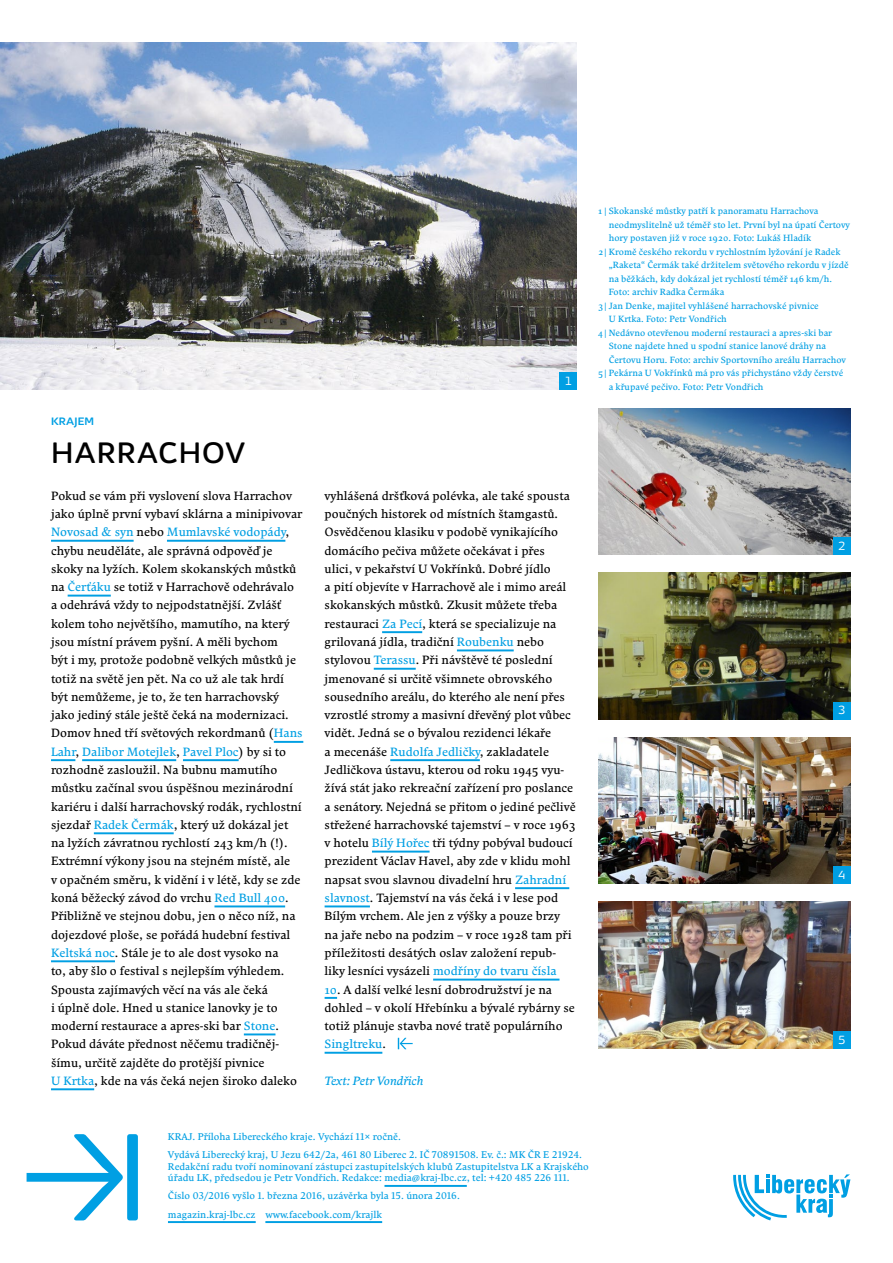
<style>
.page{position:relative;width:893px;height:1263px;background:#fff}
.page>*{position:absolute;margin:0;border:0;box-sizing:border-box;transform-origin:0 0}
.t1{font:500 30px "Knedle";letter-spacing:.04em;color:#000}
.t2{font:500 13.5px "Knedle";color:#009fe3}
.t3{font:12px/18.3px "Comenia Serif";color:#000}
.t4{font:italic 12px "Comenia Serif";color:#009fe3}
.t5{font:12px "Knedle";color:#fff}
.t6{font:9.75px/18.1px "Comenia Serif";color:#009fe3}
.t7{font:9px "Comenia Serif";color:#009fe3}
.s1{color:#009fe3}
</style>
<div class="page">
<hr style="left:51px;top:540px;width:83px;height:2px;background:#009fe3">
<hr style="left:167px;top:540px;width:118px;height:2px;background:#009fe3">
<hr style="left:68px;top:595px;width:43px;height:1px;background:#009fe3">
<hr style="left:274px;top:741px;width:29px;height:2px;background:#009fe3">
<hr style="left:51px;top:759px;width:24px;height:2px;background:#009fe3">
<hr style="left:82px;top:759px;width:94px;height:2px;background:#009fe3">
<hr style="left:183px;top:759px;width:56px;height:2px;background:#009fe3">
<hr style="left:94px;top:832px;width:80px;height:2px;background:#009fe3">
<hr style="left:214px;top:905px;width:71px;height:2px;background:#009fe3">
<hr style="left:51px;top:960px;width:64px;height:2px;background:#009fe3">
<hr style="left:244px;top:1033px;width:31px;height:2px;background:#009fe3">
<hr style="left:51px;top:1088px;width:43px;height:2px;background:#009fe3">
<hr style="left:382px;top:631px;width:40px;height:2px;background:#009fe3">
<hr style="left:457px;top:649px;width:57px;height:2px;background:#009fe3">
<hr style="left:374px;top:668px;width:42px;height:2px;background:#009fe3">
<hr style="left:390px;top:759px;width:90px;height:2px;background:#009fe3">
<hr style="left:372px;top:851px;width:58px;height:1px;background:#009fe3">
<hr style="left:515px;top:887px;width:54px;height:2px;background:#009fe3">
<hr style="left:325px;top:905px;width:45px;height:2px;background:#009fe3">
<hr style="left:433px;top:979px;width:126px;height:1px;background:#009fe3">
<svg style="left:325px;top:997px;width:12px;height:2px"></svg>
<hr style="left:325px;top:1052px;width:57px;height:2px;background:#009fe3">
<svg style="left:398px;top:1038px;width:15px;height:11px"></svg>
<div style="left:127px;top:1134px;width:11px;height:86px;background:#009fe3;border-radius:3px"></div>
<svg style="left:27px;top:1134px;width:96px;height:86px"></svg>
<hr style="left:384px;top:1185px;width:83px;height:2px;background:#009fe3">
<hr style="left:168px;top:1221px;width:88px;height:2px;background:#009fe3">
<hr style="left:265px;top:1221px;width:117px;height:2px;background:#009fe3">
<img style="left:0;top:43px;width:577px;height:347px">
<div style="left:560px;top:373px;width:17px;height:17px;background:#009fe3"></div>
<svg style="left:733px;top:1174px;width:117px;height:46px"></svg>
<img style="left:598px;top:408px;width:252px;height:146px">
<img style="left:598px;top:737px;width:252px;height:147px">
<img style="left:598px;top:902px;width:252px;height:146px">
<img style="left:598px;top:573px;width:252px;height:146px">
<div style="left:833px;top:702px;width:17px;height:17px;background:#009fe3"></div>
<div style="left:833px;top:537px;width:17px;height:17px;background:#009fe3"></div>
<div style="left:833px;top:867px;width:17px;height:17px;background:#009fe3"></div>
<div style="left:833px;top:1031px;width:17px;height:17px;background:#009fe3"></div>
<p class="t2" style="left:51px;top:411px;width:44px">Krajem</p>
<p class="t5" style="left:565px;top:373px;width:9px">1</p>
<h1 class="t1" style="left:51px;top:432px;width:193px">HARRACHOV</h1>
<p class="t3" style="left:51px;top:486px;width:253px">Pokud se vám při vyslovení slova Harrachov jako úplně první vybaví sklárna a minipivovar <span class="s1">Novosad &amp; syn</span> nebo <span class="s1">Mumlavské vodopády</span>, chybu neuděláte, ale správná odpověď je skoky na lyžích. Kolem skokanských můstků na <span class="s1">Čerťáku</span> se totiž v Harrachově odehrávalo a odehrává vždy to nejpodstatnější. Zvlášť kolem toho největšího, mamutího, na který jsou místní právem pyšní. A měli bychom<br>být i my, protože podobně velkých můstků je totiž na světě jen pět. Na co už ale tak hrdí být nemůžeme, je to, že ten harrachovský jako jediný stále ještě čeká na modernizaci.<br>Domov hned tří světových rekordmanů (<span class="s1">Hans Lahr</span>, <span class="s1">Dalibor Motejlek</span>, <span class="s1">Pavel Ploc</span>) by si to rozhodně zasloužil. Na bubnu mamutího můstku začínal svou úspěšnou mezinárodní kariéru i další harrachovský rodák, rychlostní sjezdař <span class="s1">Radek Čermák</span>, který už dokázal jet na lyžích závratnou rychlostí 243 km/h (!).<br>Extrémní výkony jsou na stejném místě, ale<br>v opačném směru, k vidění i v létě, kdy se zde koná běžecký závod do vrchu <span class="s1">Red Bull 400</span>.<br>Přibližně ve stejnou dobu, jen o něco níž, na dojezdové ploše, se pořádá hudební festival <span class="s1">Keltská noc</span>. Stále je to ale dost vysoko na<br>to, aby šlo o festival s nejlepším výhledem.<br>Spousta zajímavých věcí na vás ale čeká<br>i úplně dole. Hned u stanice lanovky je to moderní restaurace a apres-ski bar <span class="s1">Stone</span>.<br>Pokud dáváte přednost něčemu tradičněj&shy;šímu, určitě zajděte do protější pivnice<br><span class="s1">U Krtka</span>, kde na vás čeká nejen široko daleko</p>
<p class="t3" style="left:325px;top:486px;width:253px">vyhlášená dršťková polévka, ale také spousta poučných historek od místních štamgastů.<br>Osvědčenou klasiku v podobě vynikajícího domácího pečiva můžete očekávat i přes ulici, v pekařství U Vokřínků. Dobré jídlo<br>a pití objevíte v Harrachově ale i mimo areál skokanských můstků. Zkusit můžete třeba restauraci <span class="s1">Za Pecí</span>, která se specializuje na grilovaná jídla, tradiční <span class="s1">Roubenku</span> nebo stylovou <span class="s1">Terassu</span>. Při návštěvě té poslední jmenované si určitě všimnete obrovského sousedního areálu, do kterého ale není přes vzrostlé stromy a masivní dřevěný plot vůbec vidět. Jedná se o bývalou rezidenci lékaře<br>a mecenáše <span class="s1">Rudolfa Jedličky</span>, zakladatele Jedličkova ústavu, kterou od roku 1945 vyu&shy;žívá stát jako rekreační zařízení pro poslance a senátory. Nejedná se přitom o jediné pečlivě střežené harrachovské tajemství – v roce 1963 v hotelu <span class="s1">Bílý Hořec</span> tři týdny pobýval budoucí prezident Václav Havel, aby zde v klidu mohl napsat svou slavnou divadelní hru <span class="s1">Zahradní slavnost</span>. Tajemství na vás čeká i v lese pod Bílým vrchem. Ale jen z výšky a pouze brzy na jaře nebo na podzim – v roce 1928 tam při příležitosti desátých oslav založení repub&shy;liky lesníci vysázeli <span class="s1">modříny do tvaru čísla</span></p>
<p class="t3" style="left:325px;top:980px;width:252px"><span class="s1">10</span>. A další velké lesní dobrodružství je na dohled – v okolí Hřebínku a bývalé rybárny se totiž plánuje stavba nové tratě populárního <span class="s1">Singltreku</span>.</p>
<p class="t4" style="left:325px;top:1072px;width:100px">Text: Petr Vondřich</p>
<p class="t7" style="left:598px;top:205px;width:222px">1 | Skokanské můstky patří k panoramatu Harrachova</p>
<p class="t7" style="left:609px;top:218px;width:243px">neodmyslitelně už téměř sto let. První byl na úpatí Čertovy</p>
<p class="t7" style="left:609px;top:232px;width:204px">hory postaven již v roce 1920. Foto: Lukáš Hladík</p>
<p class="t7" style="left:598px;top:245px;width:244px">2| Kromě českého rekordu v rychlostním lyžování je Radek</p>
<p class="t7" style="left:609px;top:259px;width:241px">„Raketa“ Čermák také držitelem světového rekordu v jízdě</p>
<p class="t7" style="left:609px;top:272px;width:225px">na běžkách, kdy dokázal jet rychlostí téměř 146 km/h.</p>
<p class="t7" style="left:609px;top:286px;width:117px">Foto: archiv Radka Čermáka</p>
<p class="t7" style="left:598px;top:299px;width:222px">3| Jan Denke, majitel vyhlášené harrachovské pivnice</p>
<p class="t7" style="left:609px;top:313px;width:120px">U Krtka. Foto: Petr Vondřich</p>
<p class="t7" style="left:598px;top:326px;width:235px">4| Nedávno otevřenou moderní restauraci a apres-ski bar</p>
<p class="t7" style="left:609px;top:340px;width:219px">Stone najdete hned u spodní stanice lanové dráhy na</p>
<p class="t7" style="left:609px;top:353px;width:239px">Čertovu Horu. Foto: archiv Sportovního areálu Harrachov</p>
<p class="t7" style="left:598px;top:367px;width:247px">5| Pekárna U Vokřínků má pro vás přichystáno vždy čerstvé</p>
<p class="t7" style="left:609px;top:380px;width:156px">a křupavé pečivo. Foto: Petr Vondřich</p>
<p class="t5" style="left:838px;top:538px;width:9px">2</p>
<p class="t5" style="left:838px;top:702px;width:9px">3</p>
<p class="t5" style="left:838px;top:867px;width:9px">4</p>
<p class="t5" style="left:838px;top:1031px;width:9px">5</p>
<p class="t6" style="left:168px;top:1127px;width:416px">KRAJ. Příloha Libereckého kraje. Vychází 11× ročně.<br>Vydává Liberecký kraj, U Jezu 642/2a, 461 80 Liberec 2. IČ 70891508. Ev. č.: MK ČR E 21924.</p>
<p class="t6" style="left:168px;top:1160px;width:422px;line-height:11.7px">Redakční radu tvoří nominovaní zástupci zastupitelských klubů Zastupitelstva LK a Krajského úřadu LK, předsedou je Petr Vondřich. Redakce: media@kraj-lbc.cz, tel: +420 485 226 111.</p>
<p class="t6" style="left:168px;top:1187px;width:293px">Číslo 03/2016 vyšlo 1. března 2016, uzávěrka byla 15. února 2016. magazin.kraj-lbc.cz www.facebook.com/krajlk</p>
</div>
